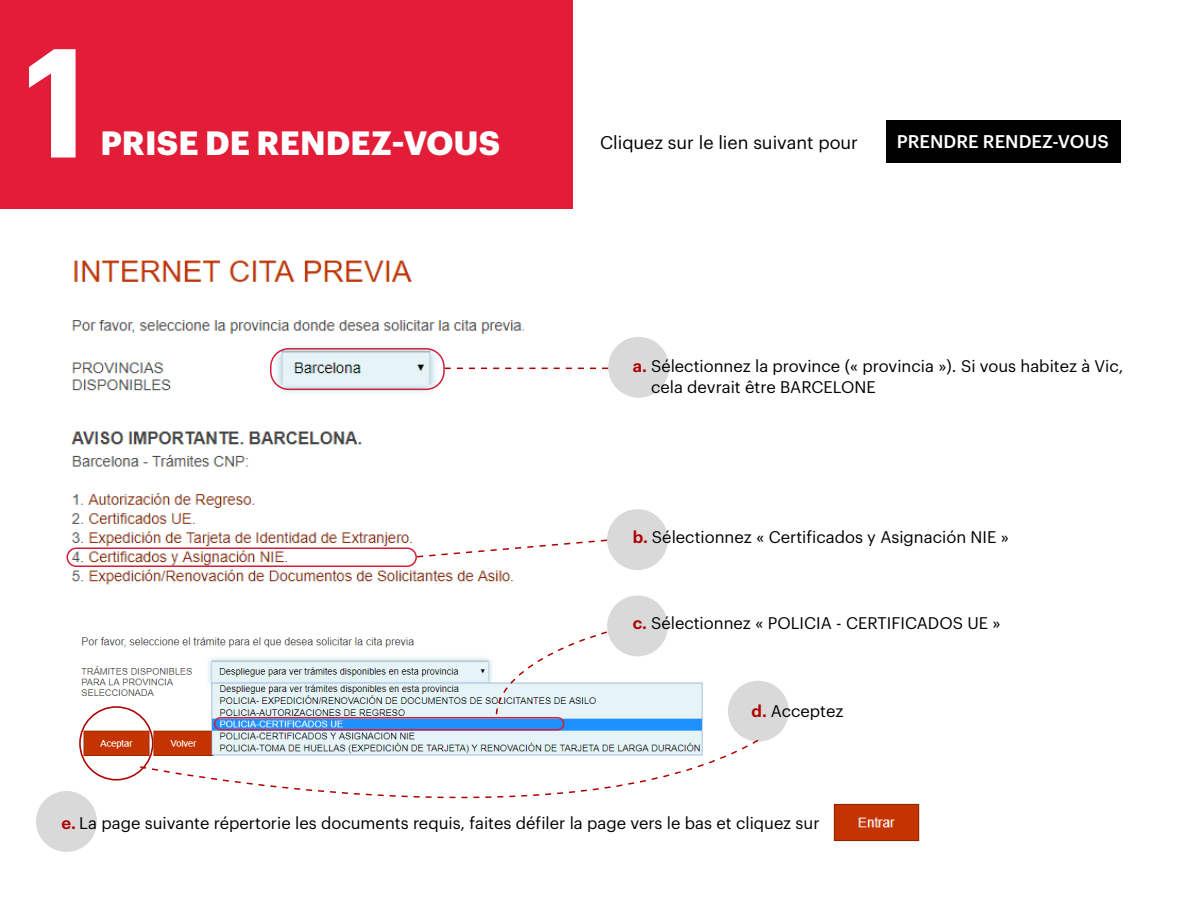
<style>
.page{position:relative;width:1200px;height:900px;background:#fff}
.page>*{position:absolute;margin:0;border:0;box-sizing:border-box;transform-origin:0 0}
.t1{font:600 151.5px "Graphik";color:#fff}
.t2{font:700 33px "Graphik";letter-spacing:.005em;color:#fff}
.t3{font:18px "Graphik";color:#000}
.t4{font:500 18px "Graphik";color:#fff}
.t5{font:16.5px/21px "Graphik";color:#000}
.s1{font-weight:600;color:#af0000}
</style>
<div class="page">
<img style="left:79px;top:631px;width:624px;height:133px">
<div style="left:36px;top:791px;width:61px;height:61px;background:#d9d9d9;border-radius:50%"></div>
<div style="left:728px;top:681px;width:61px;height:61px;background:#d9d9d9;border-radius:50%"></div>
<div style="left:607px;top:509px;width:61px;height:61px;background:#d9d9d9;border-radius:50%"></div>
<div style="left:607px;top:595px;width:61px;height:61px;background:#d9d9d9;border-radius:50%"></div>
<div style="left:608px;top:337px;width:61px;height:61px;background:#d9d9d9;border-radius:50%"></div>
<div style="left:0;top:0;width:573px;height:208px;background:#e31c38"></div>
<div style="left:886px;top:121px;width:235px;height:42px;background:#000001"></div>
<img style="left:69px;top:260px;width:455px;height:325px">
<svg style="left:445px;top:368px;width:163px;height:1px"></svg>
<svg style="left:139px;top:738px;width:621px;height:61px"></svg>
<svg style="left:495px;top:631px;width:113px;height:85px"></svg>
<img style="left:833px;top:803px;width:87px;height:39px">
<svg style="left:415px;top:539px;width:194px;height:19px"></svg>
<div style="left:66px;top:548px;width:351px;height:19px;border:2px solid #d21e38;border-radius:9px"></div>
<div style="left:270px;top:348px;width:175px;height:42px;border:2px solid #d21e38;border-radius:18px"></div>
<div style="left:214px;top:717px;width:350px;height:13px;border:2px solid #d21e38;border-radius:6px"></div>
<div style="left:79px;top:706px;width:75px;height:75px;border:2px solid #af0000;border-radius:50%"></div>
<p class="t1" style="left:24px;top:-13px;width:67px">1</p>
<p class="t2" style="left:100px;top:117px;width:401px">PRISE DE RENDEZ-VOUS</p>
<p class="t3" style="left:600px;top:129px;width:260px">Cliquez sur le lien suivant pour</p>
<p class="t4" style="left:897px;top:128px;width:213px">PRENDRE RENDEZ-VOUS</p>
<p class="t5" style="left:651px;top:354px;width:474px;text-indent:-18px"><span class="s1">a.</span> Sélectionnez la province (« provincia »). Si vous habitez à Vic, cela devrait être BARCELONE</p>
<p class="t5" style="left:633px;top:526px;width:378px"><span class="s1">b.</span> Sélectionnez « Certificados y Asignación NIE »</p>
<p class="t5" style="left:633px;top:611px;width:369px"><span class="s1">c.</span> Sélectionnez « POLICIA - CERTIFICADOS UE »</p>
<p class="t5" style="left:752px;top:700px;width:93px"><span class="s1">d.</span> Acceptez</p>
<p class="t5" style="left:61px;top:811px;width:760px"><span class="s1">e.</span> La page suivante répertorie les documents requis, faites défiler la page vers le bas et cliquez sur</p>
</div>
